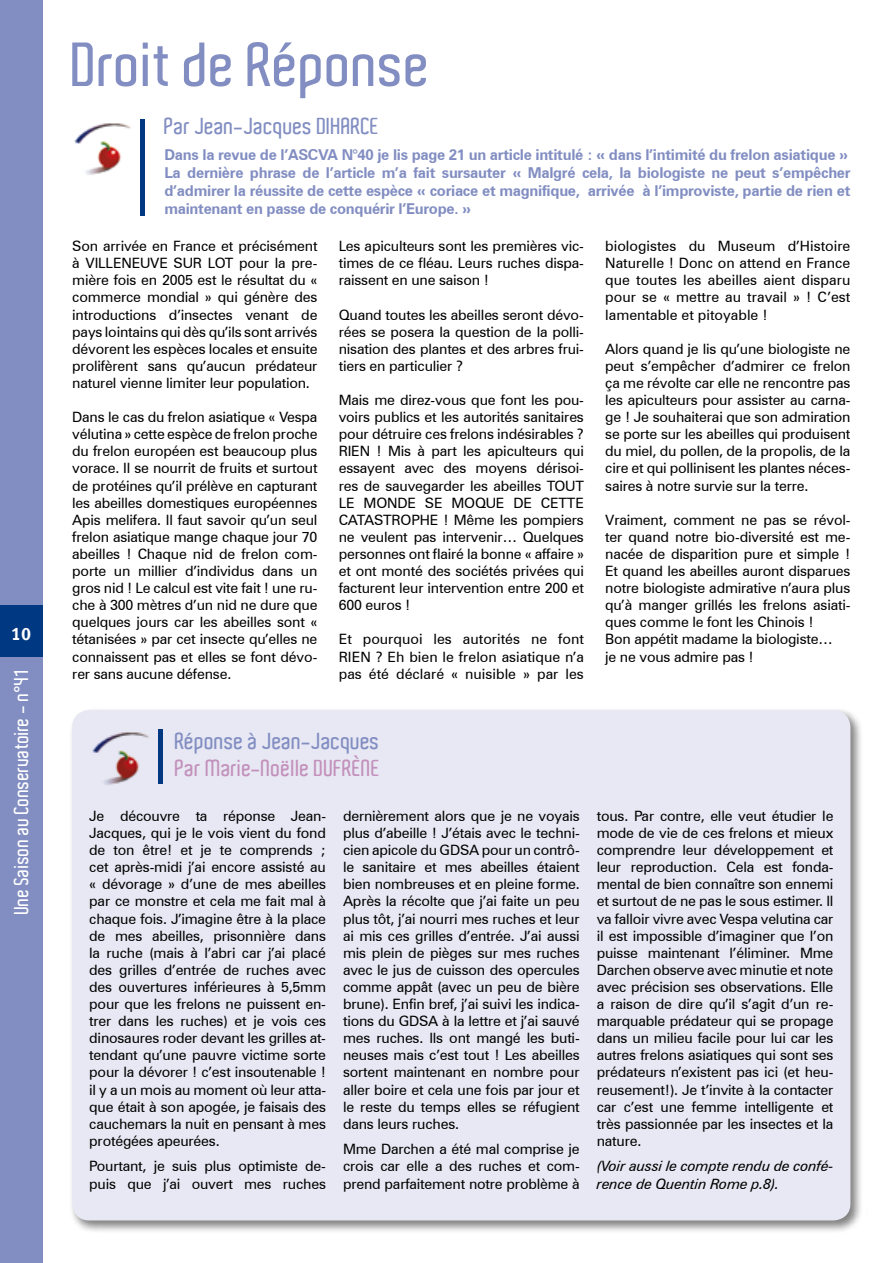
<style>
.page{position:relative;width:893px;height:1263px;background:#fff}
.page>*{position:absolute;margin:0;border:0;box-sizing:border-box;transform-origin:0 0}
.t1{font:600 60px "Aldo";color:#828ec2}
.t2{font:600 22.5px "Aldo";color:#828ec2}
.t3{font:600 22.5px "Aldo";color:#c391bc}
.t4{font:600 19.5px "Aldo";color:#fff}
.t5{font:18px "Meta Bold CELF Roman";color:#fff}
.t6{font:700 15px/18px "Zurich BT";letter-spacing:-.02em;color:#828ec2}
.t7{font:14.25px/17.1px "Zurich BT";letter-spacing:-.015em;color:#000;text-align:justify}
.t8{font:italic 14.25px/17.1px "Zurich BT";letter-spacing:-.015em;color:#000}
</style>
<div class="page">
<div style="left:68px;top:706px;width:802px;height:534px;background:#000;opacity:.5"></div>
<div style="left:72px;top:710px;width:778px;height:510px;background:#e7e8f3;border-radius:17px"></div>
<div style="left:0;top:0;width:43px;height:1263px;background:#828ec2"></div>
<div style="left:0;top:606px;width:43px;height:51px;background:#003882"></div>
<img style="left:74px;top:123px;width:57px;height:52px">
<div style="left:140px;top:119px;width:5px;height:97px;background:#003882"></div>
<img style="left:92px;top:732px;width:57px;height:53px">
<div style="left:158px;top:729px;width:5px;height:54px;background:#003882"></div>
<p class="t5" style="left:11px;top:623px;width:22px">10</p>
<h3 class="t4" style="left:10px;top:914px;width:246px;rotate:-90deg">Une Saison au Conservatoire - n°41</h3>
<h1 class="t1" style="left:72px;top:31px;width:360px">Droit de Réponse</h1>
<h2 class="t2" style="left:164px;top:113px;width:187px">Par Jean-Jacques Diharce</h2>
<p class="t6" style="left:164px;top:146px;width:688px">Dans la revue de l’ASCVA N°40 je lis page 21 un article intitulé : « dans l’intimité du frelon asiatique » La dernière phrase de l’article m’a fait sursauter « Malgré cela, la biologiste ne peut s’empêcher d’admirer la réussite de cette espèce « coriace et magnifique, arrivée à l’improviste, partie de rien et maintenant en passe de conquérir l’Europe. »</p>
<p class="t7" style="left:72px;top:237px;width:247px">Son arrivée en France et précisément à VILLENEUVE SUR LOT pour la pre&shy;mière fois en 2005 est le résultat du « commerce mondial » qui génère des introductions d’insectes venant de pays lointains qui dès qu’ils sont arrivés dévorent les espèces locales et ensuite prolifèrent sans qu’aucun prédateur naturel vienne limiter leur population.</p>
<p class="t7" style="left:72px;top:408px;width:247px">Dans le cas du frelon asiatique « Vespa vélutina » cette espèce de frelon proche du frelon européen est beaucoup plus vorace. Il se nourrit de fruits et surtout de protéines qu’il prélève en capturant les abeilles domestiques européennes Apis melifera. Il faut savoir qu’un seul frelon asiatique mange chaque jour 70 abeilles ! Chaque nid de frelon com&shy;porte un millier d’individus dans un gros nid ! Le calcul est vite fait ! une ru&shy;che à 300 mètres d’un nid ne dure que quelques jours car les abeilles sont « tétanisées » par cet insecte qu’elles ne connaissent pas et elles se font dévo&shy;rer sans aucune défense.</p>
<p class="t7" style="left:339px;top:237px;width:247px">Les apiculteurs sont les premières vic&shy;times de ce fléau. Leurs ruches dispa&shy;raissent en une saison !</p>
<p class="t7" style="left:339px;top:306px;width:247px">Quand toutes les abeilles seront dévo&shy;rées se posera la question de la polli&shy;nisation des plantes et des arbres frui&shy;tiers en particulier ?</p>
<p class="t7" style="left:339px;top:391px;width:247px">Mais me direz-vous que font les pou&shy;voirs publics et les autorités sanitaires pour détruire ces frelons indésirables ?<br>RIEN ! Mis à part les apiculteurs qui essayent avec des moyens dérisoi&shy;res de sauvegarder les abeilles TOUT LE MONDE SE MOQUE DE CETTE CATASTROPHE ! Même les pompiers ne veulent pas intervenir… Quelques personnes ont flairé la bonne « affaire » et ont monté des sociétés privées qui facturent leur intervention entre 200 et 600 euros !</p>
<p class="t7" style="left:339px;top:631px;width:247px">Et pourquoi les autorités ne font RIEN ? Eh bien le frelon asiatique n’a pas été déclaré « nuisible » par les</p>
<p class="t7" style="left:605px;top:237px;width:247px">biologistes du Museum d’Histoire Naturelle ! Donc on attend en France que toutes les abeilles aient disparu pour se « mettre au travail » ! C’est lamentable et pitoyable !</p>
<p class="t7" style="left:605px;top:340px;width:247px">Alors quand je lis qu’une biologiste ne peut s’empêcher d’admirer ce frelon ça me révolte car elle ne rencontre pas les apiculteurs pour assister au carna&shy;ge ! Je souhaiterai que son admiration se porte sur les abeilles qui produisent du miel, du pollen, de la propolis, de la cire et qui pollinisent les plantes néces&shy;saires à notre survie sur la terre.</p>
<p class="t7" style="left:605px;top:511px;width:247px;text-align:left">Vraiment, comment ne pas se révol&shy;ter quand notre bio-diversité est me&shy;nacée de disparition pure et simple !<br>Et quand les abeilles auront disparues notre biologiste admirative n’aura plus qu’à manger grillés les frelons asiati&shy;ques comme le font les Chinois !<br>Bon appétit madame la biologiste…<br>je ne vous admire pas !</p>
<h2 class="t2" style="left:175px;top:728px;width:207px">Réponse à Jean-Jacques</h2>
<h2 class="t3" style="left:175px;top:755px;width:196px">Par Marie-Noëlle Dufrène</h2>
<p class="t7" style="left:89px;top:807px;width:238px">Je découvre ta réponse Jean-Jacques, qui je le vois vient du fond de ton être! et je te comprends ; cet après-midi j’ai encore assisté au « dévorage » d’une de mes abeilles par ce monstre et cela me fait mal à chaque fois. J’imagine être à la place de mes abeilles, prisonnière dans la ruche (mais à l’abri car j’ai placé des grilles d’entrée de ruches avec des ouvertures inférieures à 5,5mm pour que les frelons ne puissent en&shy;trer dans les ruches) et je vois ces dinosaures roder devant les grilles at&shy;tendant qu’une pauvre victime sorte pour la dévorer ! c’est insoutenable ! il y a un mois au moment où leur atta&shy;que était à son apogée, je faisais des cauchemars la nuit en pensant à mes protégées apeurées.</p>
<p class="t7" style="left:89px;top:1158px;width:238px">Pourtant, je suis plus optimiste de&shy;puis que j’ai ouvert mes ruches</p>
<p class="t7" style="left:343px;top:807px;width:238px">dernièrement alors que je ne voyais plus d’abeille ! J’étais avec le techni&shy;cien apicole du GDSA pour un contrô&shy;le sanitaire et mes abeilles étaient bien nombreuses et en pleine forme.<br>Après la récolte que j’ai faite un peu plus tôt, j’ai nourri mes ruches et leur ai mis ces grilles d’entrée. J’ai aussi mis plein de pièges sur mes ruches avec le jus de cuisson des opercules comme appât (avec un peu de bière brune). Enfin bref, j’ai suivi les indica&shy;tions du GDSA à la lettre et j’ai sauvé mes ruches. Ils ont mangé les buti&shy;neuses mais c’est tout ! Les abeilles sortent maintenant en nombre pour aller boire et cela une fois par jour et le reste du temps elles se réfugient dans leurs ruches.</p>
<p class="t7" style="left:343px;top:1141px;width:238px">Mme Darchen a été mal comprise je crois car elle a des ruches et com&shy;prend parfaitement notre problème à</p>
<p class="t7" style="left:597px;top:807px;width:238px">tous. Par contre, elle veut étudier le mode de vie de ces frelons et mieux comprendre leur développement et leur reproduction. Cela est fonda&shy;mental de bien connaître son ennemi et surtout de ne pas le sous estimer. Il va falloir vivre avec Vespa velutina car il est impossible d’imaginer que l’on puisse maintenant l’éliminer. Mme Darchen observe avec minutie et note avec précision ses observations. Elle a raison de dire qu’il s’agit d’un re&shy;marquable prédateur qui se propage dans un milieu facile pour lui car les autres frelons asiatiques qui sont ses prédateurs n’existent pas ici (et heu&shy;reusement!). Je t’invite à la contacter car c’est une femme intelligente et très passionnée par les insectes et la nature.</p>
<p class="t8" style="left:597px;top:1158px;width:238px">(Voir aussi le compte rendu de confé&shy;rence de Quentin Rome p.8).</p>
</div>
